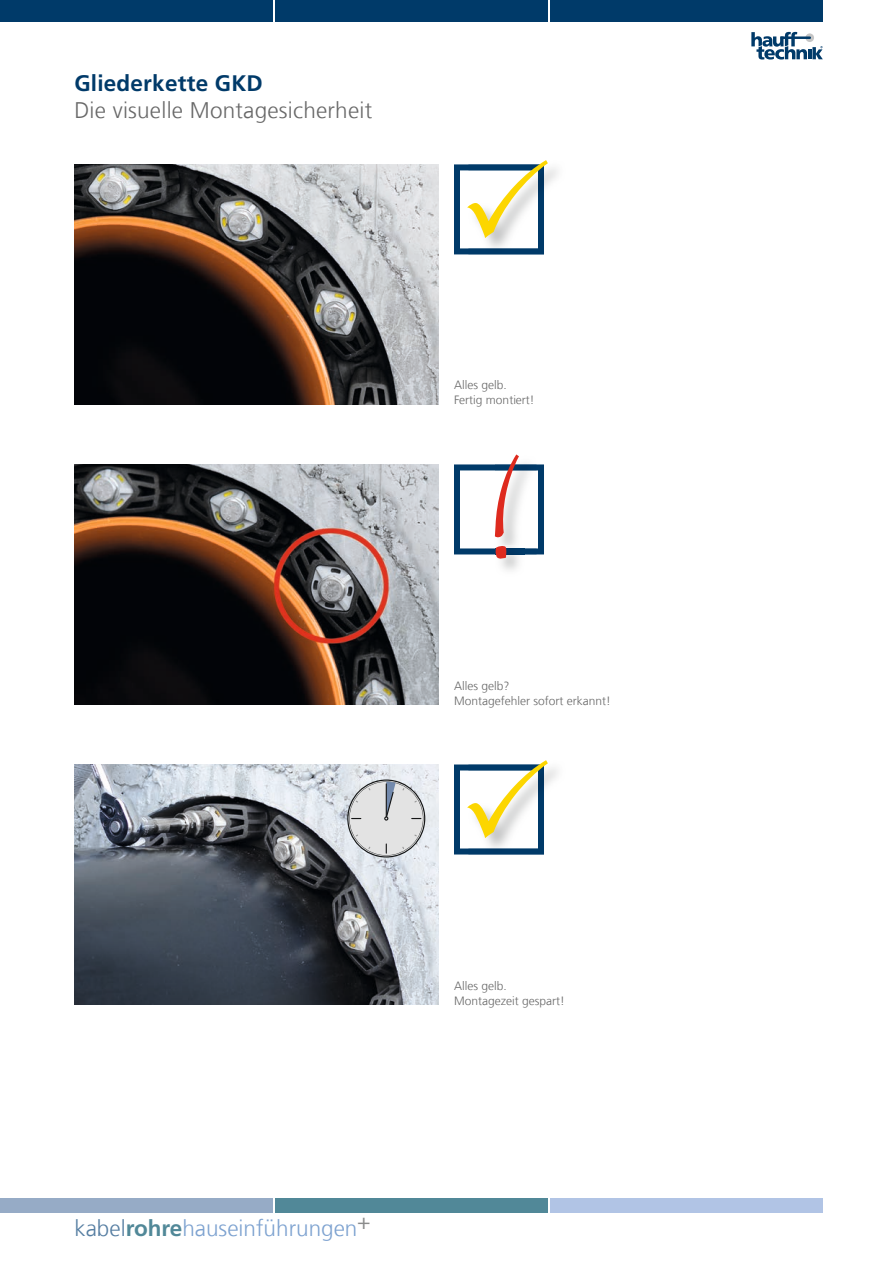
<style>
.page{position:relative;width:893px;height:1263px;background:#fff}
.page>*{position:absolute;margin:0;border:0;box-sizing:border-box;transform-origin:0 0}
.t1{font:300 22.5px "Frutigerfor Hauff";letter-spacing:.01em;color:#686868}
.t2{font:300 22.5px "Frutigerfor Hauff";color:#7da2d0}
.t3{font:700 22.5px "Frutigerfor Hauff";letter-spacing:.01em;color:#003a69}
.t4{font:300 12px/15px "Frutigerfor Hauff";color:#686868}
.s1{color:#567ea2}
.s2{font-weight:700;color:#518898}
</style>
<div class="page">
<img style="left:74px;top:764px;width:365px;height:240px">
<div style="left:0;top:0;width:272px;height:21px;background:#003a69"></div>
<div style="left:275px;top:0;width:272px;height:21px;background:#003a69"></div>
<div style="left:551px;top:0;width:272px;height:21px;background:#003a69"></div>
<svg style="left:751px;top:32px;width:72px;height:28px"></svg>
<div style="left:0;top:1198px;width:272px;height:15px;background:#96abc6"></div>
<div style="left:551px;top:1198px;width:272px;height:15px;background:#b1c4e5"></div>
<div style="left:275px;top:1198px;width:272px;height:15px;background:#518898"></div>
<img style="left:74px;top:464px;width:365px;height:240px">
<img style="left:74px;top:164px;width:365px;height:240px">
<svg style="left:347px;top:779px;width:78px;height:78px;background:#d0d1d4"></svg>
<svg style="left:454px;top:160px;width:94px;height:94px"></svg>
<img style="left:468px;top:768px;width:90px;height:87px">
<svg style="left:454px;top:760px;width:94px;height:94px"></svg>
<svg style="left:454px;top:454px;width:90px;height:106px"></svg>
<h1 class="t3" style="left:74px;top:70px;width:190px">Gliederkette GKD</h1>
<h1 class="t1" style="left:74px;top:97px;width:299px">Die visuelle Montagesicherheit</h1>
<p class="t4" style="left:454px;top:378px;width:82px">Alles gelb.<br>Fertig montiert!</p>
<p class="t4" style="left:454px;top:678px;width:158px">Alles gelb?<br>Montagefehler sofort erkannt!</p>
<h1 class="t2" style="left:74px;top:1214px;width:298px"><span class="s1">kabel</span><span class="s2">rohre</span>hauseinführungen<sup>+</sup></h1>
<p class="t4" style="left:454px;top:978px;width:112px">Alles gelb.<br>Montagezeit gespart!</p>
</div>
